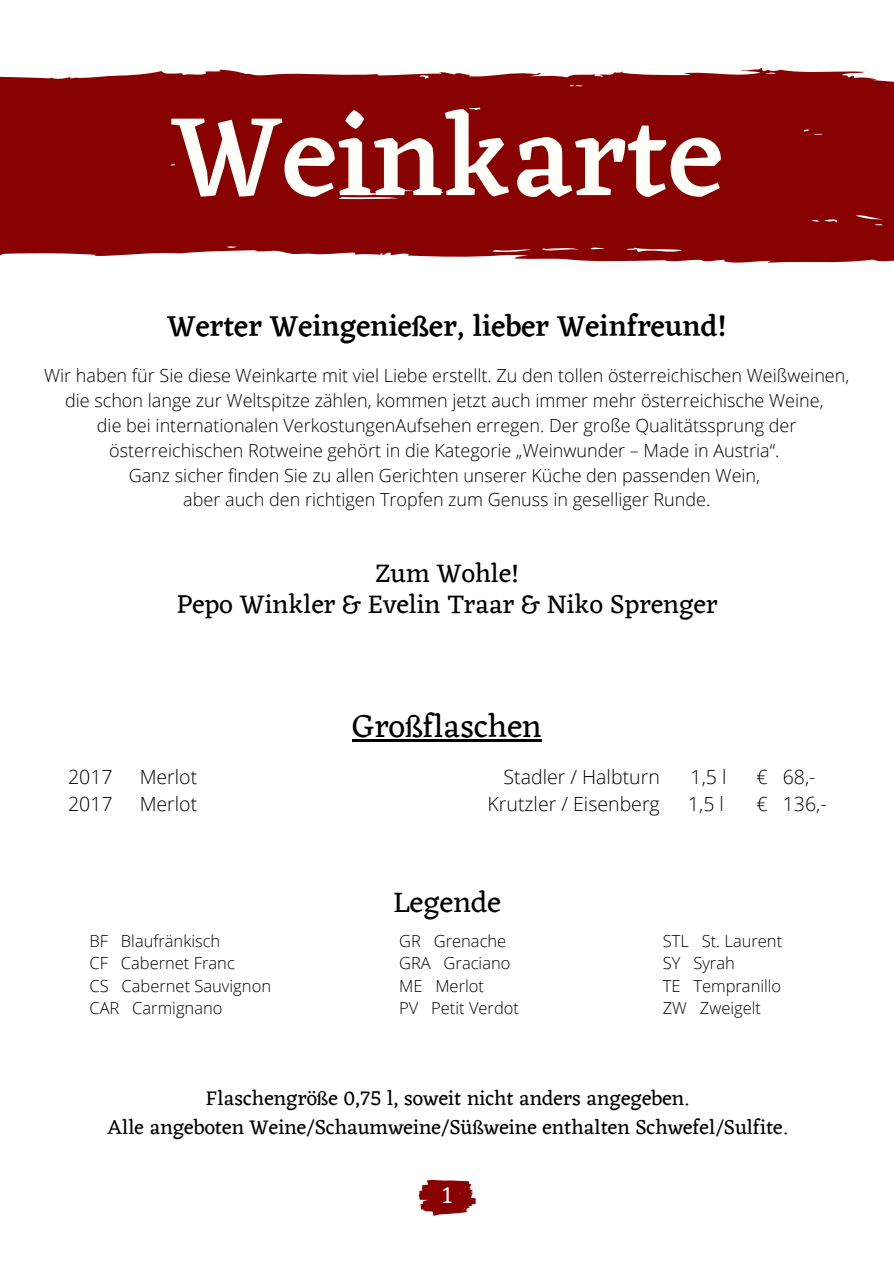
<style>
.page{position:relative;width:894px;height:1264px;background:#fff}
.page>*{position:absolute;margin:0;border:0;box-sizing:border-box;transform-origin:0 0}
.t1{font:500 116.85px "Eczar";color:#fffff9}
.t2{font:33px "Eczar";color:#000}
.t3{font:500 30px "Eczar";color:#000}
.t4{font:30px "Eczar";color:#000}
.t5{font:27px "Eczar";color:#000}
.t6{font:24px "Eczar";color:#fff}
.t7{font:21px "Eczar";color:#000}
.t8{font:300 19.5px "Open Sans";color:#000}
.t9{font:300 18px/24.8px "Open Sans";color:#000;text-align:center}
.t10{font:300 16.5px "Open Sans";color:#000}
</style>
<div class="page">
<svg style="left:0;top:68px;width:893px;height:195px;background:#911313"></svg>
<svg style="left:418px;top:1179px;width:58px;height:36px"></svg>
<hr style="left:352px;top:739px;width:189px;height:2px;background:#000">
<p class="t1" style="left:171px;top:86px;width:553px">Weinkarte</p>
<p class="t3" style="left:167px;top:308px;width:561px">Werter Weingenießer, lieber Weinfreund!</p>
<p class="t9" style="left:44px;top:363px;width:806px">Wir haben für Sie diese Weinkarte mit viel Liebe erstellt. Zu den tollen österreichischen Weißweinen, die schon lange zur Weltspitze zählen, kommen jetzt auch immer mehr österreichische Weine,</p>
<p class="t9" style="left:97px;top:412px;width:701px">die bei internationalen VerkostungenAufsehen erregen. Der große Qualitätssprung der österreichischen Rotweine gehört in die Kategorie „Weinwunder – Made in Austria“.</p>
<p class="t9" style="left:129px;top:462px;width:632px">Ganz sicher finden Sie zu allen Gerichten unserer Küche den passenden Wein,</p>
<p class="t9" style="left:183px;top:487px;width:528px">aber auch den richtigen Tropfen zum Genuss in geselliger Runde.</p>
<p class="t5" style="left:375px;top:556px;width:146px">Zum Wohle!</p>
<p class="t5" style="left:177px;top:588px;width:542px">Pepo Winkler &amp; Evelin Traar &amp; Niko Sprenger</p>
<p class="t8" style="left:68px;top:763px;width:46px">2017</p>
<p class="t8" style="left:68px;top:790px;width:46px">2017</p>
<p class="t8" style="left:140px;top:763px;width:59px">Merlot</p>
<p class="t8" style="left:140px;top:790px;width:59px">Merlot</p>
<p class="t10" style="left:89px;top:929px;width:132px">BF Blaufränkisch</p>
<p class="t10" style="left:89px;top:951px;width:147px">CF Cabernet Franc</p>
<p class="t10" style="left:89px;top:974px;width:183px">CS Cabernet Sauvignon</p>
<p class="t10" style="left:89px;top:996px;width:134px">CAR Carmignano</p>
<p class="t2" style="left:352px;top:706px;width:191px">Großflaschen</p>
<p class="t8" style="left:503px;top:763px;width:158px">Stadler / Halbturn</p>
<p class="t8" style="left:487px;top:790px;width:174px">Krutzler / Eisenberg</p>
<p class="t4" style="left:393px;top:883px;width:109px">Legende</p>
<p class="t8" style="left:690px;top:763px;width:37px">1,5 l</p>
<p class="t8" style="left:687px;top:790px;width:37px">1,5 l</p>
<p class="t8" style="left:756px;top:763px;width:13px">€</p>
<p class="t8" style="left:756px;top:790px;width:13px">€</p>
<p class="t8" style="left:782px;top:763px;width:34px">68,-</p>
<p class="t8" style="left:782px;top:790px;width:45px">136,-</p>
<p class="t10" style="left:399px;top:929px;width:109px">GR Grenache</p>
<p class="t10" style="left:399px;top:951px;width:113px">GRA Graciano</p>
<p class="t10" style="left:399px;top:974px;width:86px">ME Merlot</p>
<p class="t10" style="left:399px;top:996px;width:121px">PV Petit Verdot</p>
<p class="t10" style="left:662px;top:929px;width:121px">STL St. Laurent</p>
<p class="t10" style="left:662px;top:951px;width:73px">SY Syrah</p>
<p class="t10" style="left:662px;top:974px;width:120px">TE Tempranillo</p>
<p class="t10" style="left:662px;top:996px;width:100px">ZW Zweigelt</p>
<p class="t7" style="left:206px;top:1085px;width:484px">Flaschengröße 0,75 l, soweit nicht anders angegeben.</p>
<p class="t7" style="left:107px;top:1114px;width:680px">Alle angeboten Weine/Schaumweine/Süßweine enthalten Schwefel/Sulfite.</p>
<p class="t6" style="left:442px;top:1180px;width:11px">1</p>
</div>
